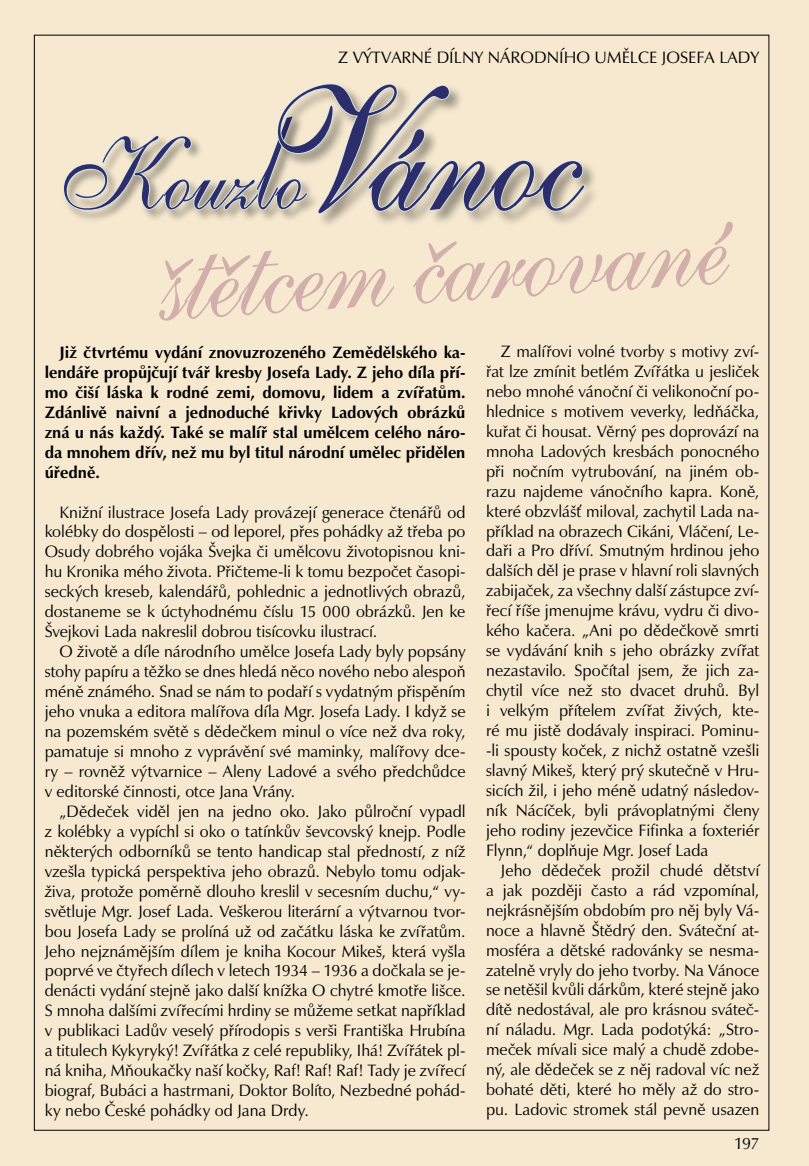
<style>
.page{position:relative;width:809px;height:1166px;background:#f7e9d0}
.page>*{position:absolute;margin:0;border:0;box-sizing:border-box;transform-origin:0 0}
.t1{font:173.25px "Shelley Allegro BTCE";letter-spacing:-.01em;color:#2b2e6a}
.t2{font:131.25px "Shelley Allegro BTCE";color:#d1afab;scale:.86 1}
.t3{font:103.25px "Shelley Allegro BTCE";color:#2b2e6a;scale:.86 1}
.t4{font:16.62px/19.9px "Zapf Humanist 601 BTCE";color:#000;text-align:justify}
.t5{font:700 16.62px/19.9px "Zapf Humanist 601 BTCE";color:#000;text-align:justify}
.s1{font-size:150.67px}
</style>
<div class="page">
<div style="left:60px;top:113px;width:260px;height:110px;background:#000;opacity:.39"></div>
<div style="left:274px;top:80px;width:326px;height:149px;background:#000;opacity:.39"></div>
<svg style="left:62px;top:83px;width:524px;height:132px"></svg>
<p class="t4" style="left:338px;top:47px;width:422px">Z VÝTVARNÉ DÍLNY NÁRODNÍHO UMĚLCE JOSEFA LADY</p>
<h1 class="t1" style="left:261px;top:46px;width:323px">Vánoc</h1>
<h3 class="t3" style="left:57px;top:111px;width:290px">Kouz<span class="s1">l</span>o</h3>
<h2 class="t2" style="left:154px;top:197px;width:661px;rotate:-4deg">štětcem čarované</h2>
<p class="t5" style="left:45px;top:342px;width:422px;text-indent:15px">Již čtvrtému vydání znovuzrozeného Zemědělského ka&shy;lendáře propůjčují tvář kresby Josefa Lady. Z jeho díla pří&shy;mo čiší láska k rodné zemi, domovu, lidem a zvířatům.<br>Zdánlivě naivní a jednoduché křivky Ladových obrázků zná u nás každý. Také se malíř stal umělcem celého náro&shy;da mnohem dřív, než mu byl titul národní umělec přidělen úředně.</p>
<p class="t4" style="left:45px;top:502px;width:422px;text-indent:15px">Knižní ilustrace Josefa Lady provázejí generace čtenářů od kolébky do dospělosti – od leporel, přes pohádky až třeba po Osudy dobrého vojáka Švejka či umělcovu životopisnou kni&shy;hu Kronika mého života. Přičteme-li k tomu bezpočet časopi&shy;seckých kreseb, kalendářů, pohlednic a jednotlivých obrazů, dostaneme se k úctyhodnému číslu 15 000 obrázků. Jen ke Švejkovi Lada nakreslil dobrou tisícovku ilustrací.</p>
<p class="t4" style="left:45px;top:641px;width:422px;text-indent:15px">O životě a díle národního umělce Josefa Lady byly popsány stohy papíru a těžko se dnes hledá něco nového nebo alespoň méně známého. Snad se nám to podaří s vydatným přispěním jeho vnuka a editora malířova díla Mgr. Josefa Lady. I když se na pozemském světě s dědečkem minul o více než dva roky, pamatuje si mnoho z vyprávění své maminky, malířovy dce&shy;ry – rovněž výtvarnice – Aleny Ladové a svého předchůdce v editorské činnosti, otce Jana Vrány.</p>
<p class="t4" style="left:45px;top:801px;width:422px;text-indent:15px">„Dědeček viděl jen na jedno oko. Jako půlroční vypadl z kolébky a vypíchl si oko o tatínkův ševcovský knejp. Podle některých odborníků se tento handicap stal předností, z níž vzešla typická perspektiva jeho obrazů. Nebylo tomu odjak&shy;živa, protože poměrně dlouho kreslil v secesním duchu,“ vy&shy;světluje Mgr. Josef Lada. Veškerou literární a výtvarnou tvor&shy;bou Josefa Lady se prolíná už od začátku láska ke zvířatům.<br>Jeho nejznámějším dílem je kniha Kocour Mikeš, která vyšla poprvé ve čtyřech dílech v letech 1934 – 1936 a dočkala se je&shy;denácti vydání stejně jako další knížka O chytré kmotře lišce.<br>S mnoha dalšími zvířecími hrdiny se můžeme setkat například v publikaci Ladův veselý přírodopis s verši Františka Hrubína a titulech Kykyryký! Zvířátka z celé republiky, Ihá! Zvířátek pl&shy;ná kniha, Mňoukačky naší kočky, Raf! Raf! Raf! Tady je zvířecí biograf, Bubáci a hastrmani, Doktor Bolíto, Nezbedné pohád&shy;ky nebo České pohádky od Jana Drdy.</p>
<p class="t4" style="left:486px;top:341px;width:275px;text-indent:15px">Z malířovi volné tvorby s motivy zví&shy;řat lze zmínit betlém Zvířátka u jesliček nebo mnohé vánoční či velikonoční po&shy;hlednice s motivem veverky, ledňáčka, kuřat či housat. Věrný pes doprovází na mnoha Ladových kresbách ponocného při nočním vytrubování, na jiném ob&shy;razu najdeme vánočního kapra. Koně, které obzvlášť miloval, zachytil Lada na&shy;příklad na obrazech Cikáni, Vláčení, Le&shy;daři a Pro dříví. Smutným hrdinou jeho dalších děl je prase v hlavní roli slavných zabijaček, za všechny další zástupce zví&shy;řecí říše jmenujme krávu, vydru či divo&shy;kého kačera. „Ani po dědečkově smrti se vydávání knih s jeho obrázky zvířat nezastavilo. Spočítal jsem, že jich za&shy;chytil více než sto dvacet druhů. Byl i velkým přítelem zvířat živých, kte&shy;ré mu jistě dodávaly inspiraci. Pominu--li spousty koček, z nichž ostatně vzešli slavný Mikeš, který prý skutečně v Hru&shy;sicích žil, i jeho méně udatný následov&shy;ník Nácíček, byli právoplatnými členy jeho rodiny jezevčice Fifinka a foxteriér Flynn,“ doplňuje Mgr. Josef Lada</p>
<p class="t4" style="left:486px;top:860px;width:275px;text-indent:15px">Jeho dědeček prožil chudé dětství a jak později často a rád vzpomínal, nejkrásnějším obdobím pro něj byly Vá&shy;noce a hlavně Štědrý den. Sváteční at&shy;mosféra a dětské radovánky se nesma&shy;zatelně vryly do jeho tvorby. Na Vánoce se netěšil kvůli dárkům, které stejně jako dítě nedostával, ale pro krásnou sváteč&shy;ní náladu. Mgr. Lada podotýká: „Stro&shy;meček mívali sice malý a chudě zdobe&shy;ný, ale dědeček se z něj radoval víc než bohaté děti, které ho měly až do stro&shy;pu. Ladovic stromek stál pevně usazen</p>
<p class="t4" style="left:734px;top:1133px;width:27px">197</p>
</div>
